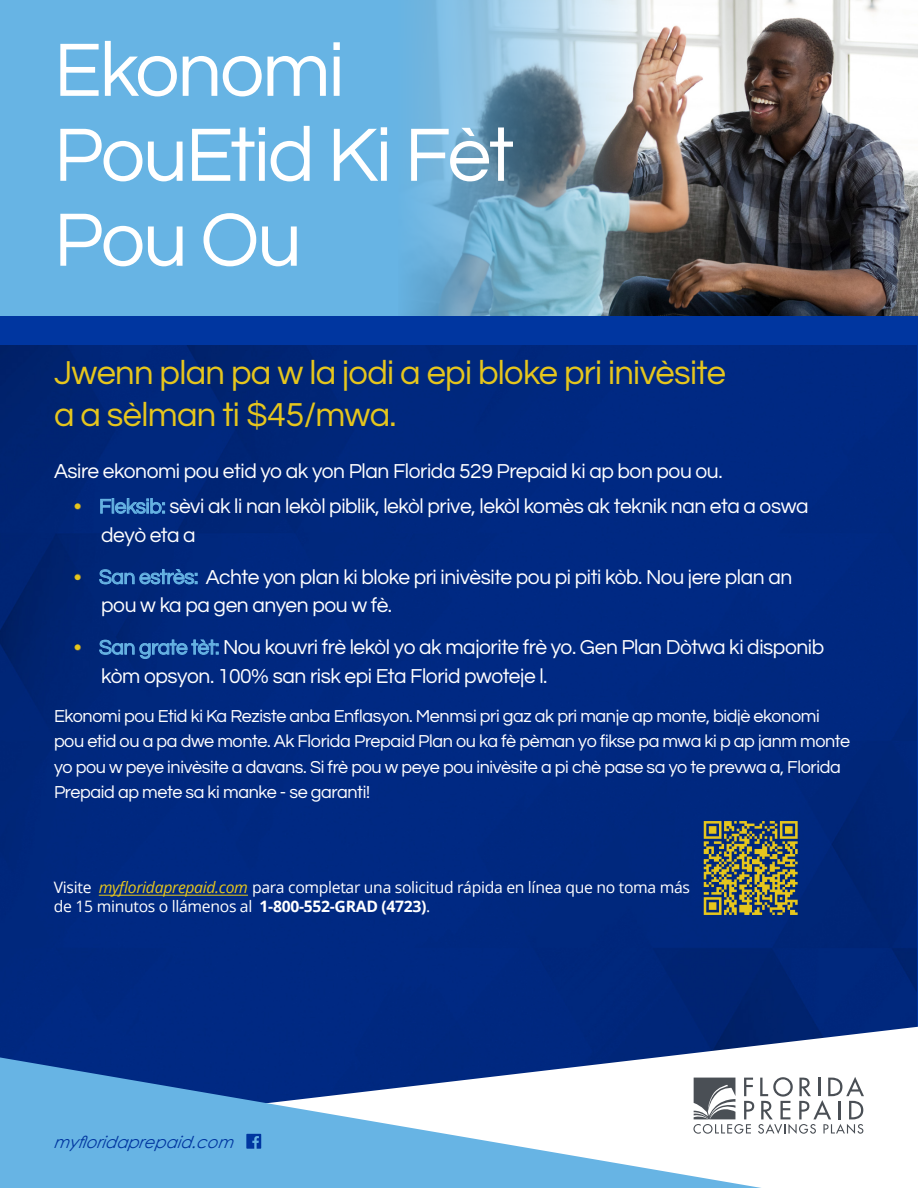
<style>
.page{position:relative;width:918px;height:1188px;background:#fff}
.page>*{position:absolute;margin:0;border:0;box-sizing:border-box;transform-origin:0 0}
.t1{font:78.6px/84.9px "Questrial";letter-spacing:-.025em;color:#fff}
.t2{font:34.5px/41.4px "Questrial";letter-spacing:-.02em;color:#e6c61d}
.t3{font:21px/28.5px "Questrial";letter-spacing:-.02em;color:#fff}
.t4{font:18px/25.5px "Questrial";letter-spacing:-.02em;color:#fff}
.t5{font:italic 16.5px "Century Gothic";color:#0036a0}
.t6{font:15.75px/19.5px "Open Sans";letter-spacing:-.02em;color:#fff}
.s1{color:#4a4f55}
.s2{color:#67b4e4}
.s3{font-style:italic;color:#e6c61d}
.s4{font-weight:700}
</style>
<div class="page">
<div style="left:0;top:315px;width:918px;height:795px;background:#0036a0"></div>
<img style="left:0;top:346px;width:917px;height:681px">
<div style="left:0;top:0;width:918px;height:315px;background:#67b4e4"></div>
<svg style="left:0;top:1027px;width:918px;height:83px;background:#4561a1"></svg>
<svg style="left:0;top:1057px;width:762px;height:131px;fill:#67b4e4"></svg>
<svg style="left:693px;top:1077px;width:171px;height:57px"></svg>
<svg style="left:246px;top:1134px;width:15px;height:15px"></svg>
<img style="left:407px;top:0;width:511px;height:315px">
<svg style="left:704px;top:821px;width:94px;height:94px;background:#72764d"></svg>
<hr style="left:99px;top:895px;width:149px;height:1px;background:#e6c61d">
<p class="t1" style="left:54px;top:29px;width:462px">Ekonomi<br>PouEtid Ki Fèt<br>Pou Ou</p>
<p class="t2" style="left:54px;top:353px;width:673px">Jwenn plan pa w la jodi a epi bloke pri inivèsite a a sèlman ti $45/mwa.</p>
<p class="t3" style="left:54px;top:457px;width:670px">Asire ekonomi pou etid yo ak yon Plan Florida 529 Prepaid ki ap bon pou ou.</p>
<p class="t3" style="left:101px;top:493px;width:709px;text-indent:-27px"><span class="s1">•</span> <span class="s2">Fleksib:</span> sèvi ak li nan lekòl piblik, lekòl prive, lekòl komès ak teknik nan eta a oswa deyò eta a</p>
<p class="t3" style="left:101px;top:563px;width:693px;text-indent:-27px"><span class="s1">•</span> <span class="s2">San estrès:</span> Achte yon plan ki bloke pri inivèsite pou pi piti kòb. Nou jere plan an pou w ka pa gen anyen pou w fè.</p>
<p class="t3" style="left:101px;top:634px;width:725px;text-indent:-27px"><span class="s1">•</span> <span class="s2">San grate tèt:</span> Nou kouvri frè lekòl yo ak majorite frè yo. Gen Plan Dòtwa ki disponib kòm opsyon. 100% san risk epi Eta Florid pwoteje l.</p>
<p class="t4" style="left:54px;top:703px;width:798px">Ekonomi pou Etid ki Ka Reziste anba Enflasyon. Menmsi pri gaz ak pri manje ap monte, bidjè ekonomi pou etid ou a pa dwe monte. Ak Florida Prepaid Plan ou ka fè pèman yo fikse pa mwa ki p ap janm monte yo pou w peye inivèsite a davans. Si frè pou w peye pou inivèsite a pi chè pase sa yo te prevwa a, Florida Prepaid ap mete sa ki manke - se garanti!</p>
<p class="t6" style="left:54px;top:877px;width:638px">Visite <span class="s3">myfloridaprepaid.com</span> para completar una solicitud rápida en línea que no toma más de 15 minutos o llámenos al <span class="s4">1-800-552-GRAD (4723)</span>.</p>
<p class="t5" style="left:54px;top:1132px;width:186px">myfloridaprep aid.com</p>
</div>
